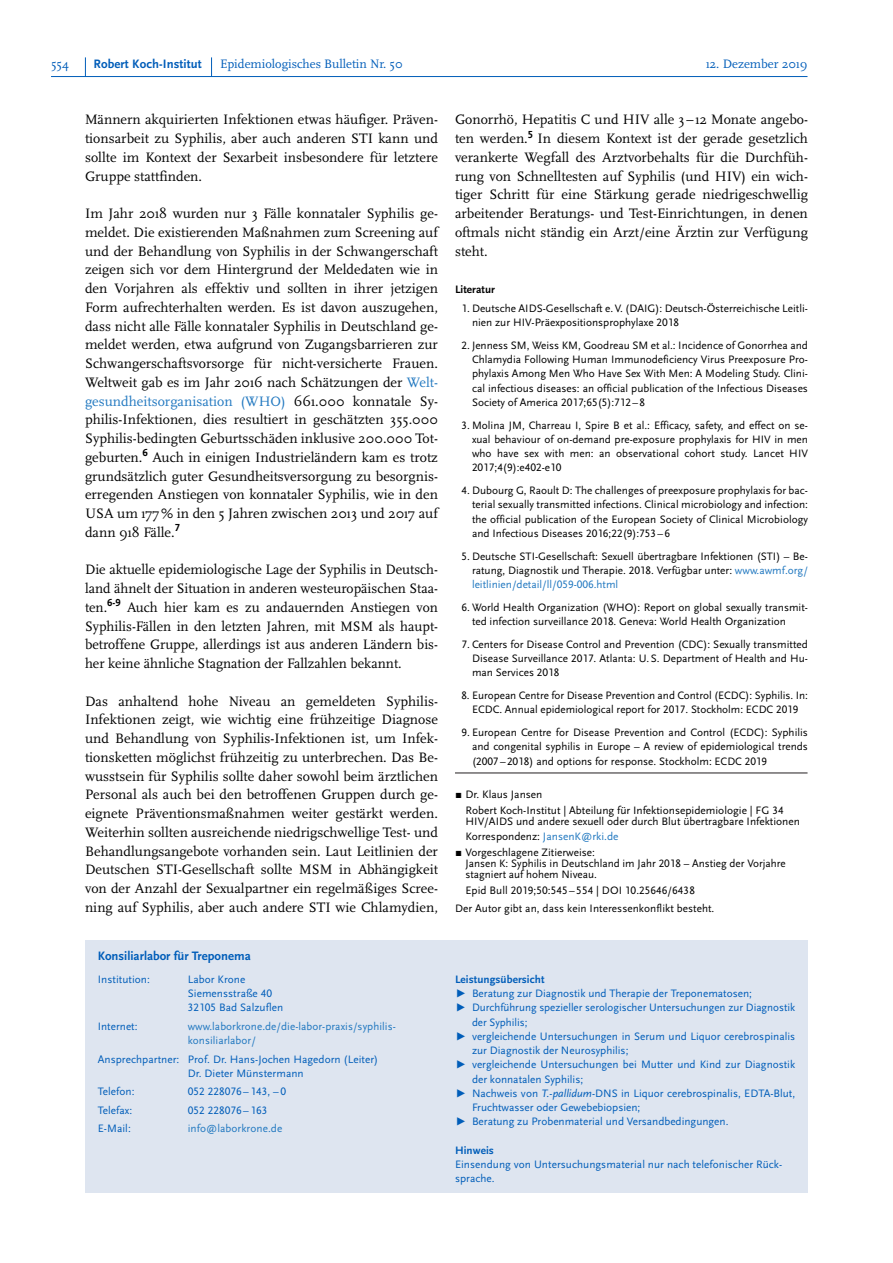
<style>
.page{position:relative;width:893px;height:1263px;background:#fff}
.page>*{position:absolute;margin:0;border:0;box-sizing:border-box;transform-origin:0 0}
.Fließtext{font:14.25px/18.8px "Scala Pro";color:#000;text-align:justify}
.t1{font:12.75px "Scala Pro";color:#005db9}
.Text_blau_Ü{font:700 12.75px "Scala Sans Pro";color:#005db9}
.Text_klein_schwarz_b{font:11.25px/14.2px "Scala Sans Pro";color:#000;text-align:justify}
.Text_klein_P_300{font:11.25px/14.2px "Scala Sans Pro";color:#005db9}
.Text_klein_P_300-2{font:11.25px/14.2px "Scala Sans Pro";letter-spacing:.005em;color:#2178c0}
.Text_klein_P_300_bol{font:700 11.25px "Scala Sans Pro";letter-spacing:.005em;color:#005db9}
.Text_klein_schwarz_b-2{font:700 11.25px "Scala Sans Pro";letter-spacing:.005em;color:#000}
.Text_klein_P_300-3{font:700 11.25px "Scala Sans Pro";letter-spacing:.005em;color:#005db9}
.s1{color:#2178c0}
.s2{font-style:italic}
</style>
<div class="page">
<svg style="left:85px;top:57px;width:1px;height:19px"></svg>
<svg style="left:211px;top:57px;width:1px;height:19px"></svg>
<hr style="left:51px;top:76px;width:756px;height:1px;background:#005db9">
<div style="left:85px;top:970px;width:723px;height:223px;background:#dee5f0"></div>
<div style="left:85px;top:940px;width:723px;height:30px;background:#dee5f0"></div>
<hr style="left:455px;top:773px;width:352px;height:1px;background:#231f20">
<p class="t1" style="left:51px;top:56px;width:20px">554</p>
<p class="Text_blau_Ü" style="left:94px;top:56px;width:110px">Robert Koch-Institut</p>
<p class="t1" style="left:220px;top:56px;width:184px">Epidemiologisches Bulletin Nr. 50</p>
<p class="t1" style="left:706px;top:56px;width:103px">12. Dezember 2019</p>
<p class="Fließtext" style="left:85px;top:110px;width:354px">Männern akquirierten Infektionen etwas häufiger. Präven&shy;tionsarbeit zu Syphilis, aber auch anderen STI kann und sollte im Kontext der Sexarbeit insbesondere für letztere Gruppe stattfinden.</p>
<p class="Fließtext" style="left:85px;top:204px;width:354px">Im Jahr 2018 wurden nur 3 Fälle konnataler Syphilis ge&shy;meldet. Die existierenden Maßnahmen zum Screening auf und der Behandlung von Syphilis in der Schwangerschaft zeigen sich vor dem Hintergrund der Meldedaten wie in den Vorjahren als effektiv und sollten in ihrer jetzigen Form aufrechterhalten werden. Es ist davon auszugehen, dass nicht alle Fälle konnataler Syphilis in Deutschland ge&shy;meldet werden, etwa aufgrund von Zugangsbarrieren zur Schwangerschaftsvorsorge für nicht-versicherte Frauen.<br>Weltweit gab es im Jahr 2016 nach Schätzungen der <span class="s1">Welt&shy;gesundheitsorganisation (WHO)</span> 661.000 konnatale Sy&shy;philis-Infektionen, dies resultiert in geschätzten 355.000<br>Syphilis-bedingten Geburtsschäden inklusive 200.000 Tot&shy;geburten.<sup>6</sup> Auch in einigen Industrieländern kam es trotz grundsätzlich guter Gesundheitsversorgung zu besorgnis&shy;erregenden Anstiegen von konnataler Syphilis, wie in den USA um 177% in den 5 Jahren zwischen 2013 und 2017 auf dann 918 Fälle.<sup>7</sup></p>
<p class="Fließtext" style="left:85px;top:560px;width:354px">Die aktuelle epidemiologische Lage der Syphilis in Deutsch&shy;land ähnelt der Situation in anderen westeuropäischen Staa&shy;ten.<sup>6-9</sup> Auch hier kam es zu andauernden Anstiegen von Syphilis-Fällen in den letzten Jahren, mit MSM als haupt&shy;betroffene Gruppe, allerdings ist aus anderen Ländern bis&shy;her keine ähnliche Stagnation der Fallzahlen bekannt.</p>
<p class="Fließtext" style="left:85px;top:691px;width:354px">Das anhaltend hohe Niveau an gemeldeten Syphilis-Infektionen zeigt, wie wichtig eine frühzeitige Diagnose und Behandlung von Syphilis-Infektionen ist, um Infek&shy;tionsketten möglichst frühzeitig zu unterbrechen. Das Be&shy;wusstsein für Syphilis sollte daher sowohl beim ärztlichen Personal als auch bei den betroffenen Gruppen durch ge&shy;eignete Präventionsmaßnahmen weiter gestärkt werden.<br>Weiterhin sollten ausreichende niedrigschwellige Test- und Behandlungsangebote vorhanden sein. Laut Leitlinien der Deutschen STI-Gesellschaft sollte MSM in Abhängigkeit von der Anzahl der Sexualpartner ein regelmäßiges Scree&shy;ning auf Syphilis, aber auch andere STI wie Chlamydien,</p>
<p class="Text_blau_Ü" style="left:98px;top:948px;width:155px">Konsiliarlabor für Treponema</p>
<p class="Text_klein_P_300" style="left:98px;top:972px;width:54px">Institution:</p>
<p class="Text_klein_P_300" style="left:188px;top:972px;width:97px">Labor Krone<br>Siemensstraße 40<br>32105 Bad Salzuflen</p>
<p class="Text_klein_P_300" style="left:98px;top:1019px;width:41px">Internet:</p>
<p class="Text_klein_P_300-2" style="left:188px;top:1019px;width:209px">www.laborkrone.de/die-labor-praxis/syphilis&shy;konsiliarlabor/</p>
<p class="Text_klein_P_300" style="left:188px;top:1052px;width:192px;text-indent:-90px">Ansprechpartner: Prof. Dr. Hans-Jochen Hagedorn (Leiter)<br>Dr. Dieter Münstermann</p>
<p class="Text_klein_P_300" style="left:98px;top:1084px;width:38px">Telefon:</p>
<p class="Text_klein_P_300" style="left:188px;top:1084px;width:100px">052 228076 – 143, – 0</p>
<p class="Text_klein_P_300" style="left:98px;top:1103px;width:36px">Telefax:</p>
<p class="Text_klein_P_300" style="left:188px;top:1103px;width:81px">052 228076 – 163</p>
<p class="Text_klein_P_300" style="left:98px;top:1121px;width:35px">E-Mail:</p>
<p class="Text_klein_P_300-2" style="left:188px;top:1121px;width:96px">info@laborkrone.de</p>
<p class="Fließtext" style="left:455px;top:110px;width:354px">Gonorrhö, Hepatitis C und HIV alle 3– 12 Monate angebo&shy;ten werden.<sup>5</sup> In diesem Kontext ist der gerade gesetzlich verankerte Wegfall des Arztvorbehalts für die Durchfüh&shy;rung von Schnelltesten auf Syphilis (und HIV) ein wich&shy;tiger Schritt für eine Stärkung gerade niedrigeschwellig arbeitender Beratungs- und Test-Einrichtungen, in denen oftmals nicht ständig ein Arzt/eine Ärztin zur Verfügung steht.</p>
<p class="Text_klein_schwarz_b-2" style="left:455px;top:283px;width:42px">Literatur</p>
<p class="Text_klein_schwarz_b" style="left:472px;top:301px;width:337px;text-indent:-11px">1. Deutsche AIDS-Gesellschaft e.V. (DAIG): Deutsch-Österreichische Leitli&shy;nien zur HIV-Präexpositionsprophylaxe 2018</p>
<p class="Text_klein_schwarz_b" style="left:472px;top:338px;width:337px;text-indent:-11px">2. Jenness SM, Weiss KM, Goodreau SM et al.: Incidence of Gonorrhea and Chlamydia Following Human Immunodeficiency Virus Preexposure Pro&shy;phylaxis Among Men Who Have Sex With Men: A Modeling Study. Clini&shy;cal infectious diseases: an official publication of the Infectious Diseases Society of America 2017;65(5):712 – 8</p>
<p class="Text_klein_schwarz_b" style="left:472px;top:418px;width:337px;text-indent:-11px">3. Molina JM, Charreau I, Spire B et al.: Efficacy, safety, and effect on se&shy;xual behaviour of on-demand pre-exposure prophylaxis for HIV in men who have sex with men: an observational cohort study. Lancet HIV 2017;4(9):e402-e10</p>
<p class="Text_klein_schwarz_b" style="left:472px;top:483px;width:337px;text-indent:-11px">4. Dubourg G, Raoult D: The challenges of preexposure prophylaxis for bac&shy;terial sexually transmitted infections. Clinical microbiology and infection: the official publication of the European Society of Clinical Microbiology and Infectious Diseases 2016;22(9):753 – 6</p>
<p class="Text_klein_schwarz_b" style="left:472px;top:549px;width:337px;text-indent:-11px">5. Deutsche STI-Gesellschaft: Sexuell übertragbare Infektionen (STI) – Be&shy;ratung, Diagnostik und Therapie. 2018. Verfügbar unter: <span class="s1">www.awmf.org/ leitlinien/detail/ll/059-006.html</span></p>
<p class="Text_klein_schwarz_b" style="left:472px;top:600px;width:337px;text-indent:-11px">6. World Health Organization (WHO): Report on global sexually transmit&shy;ted infection surveillance 2018. Geneva: World Health Organization</p>
<p class="Text_klein_schwarz_b" style="left:472px;top:637px;width:337px;text-indent:-11px">7. Centers for Disease Control and Prevention (CDC): Sexually transmitted Disease Surveillance 2017. Atlanta: U.S. Department of Health and Hu&shy;man Services 2018</p>
<p class="Text_klein_schwarz_b" style="left:461px;top:688px;width:348px;text-align:center">8. European Centre for Disease Prevention and Control (ECDC): Syphilis. In:<br>ECDC. Annual epidemiological report for 2017. Stockholm: ECDC 2019</p>
<p class="Text_klein_schwarz_b" style="left:472px;top:725px;width:337px;text-indent:-11px">9. European Centre for Disease Prevention and Control (ECDC): Syphilis and congenital syphilis in Europe – A review of epidemiological trends (2007 – 2018) and options for response. Stockholm: ECDC 2019</p>
<p class="Text_klein_schwarz_b" style="left:455px;top:787px;width:89px">▪ Dr. Klaus Jansen</p>
<p class="Text_klein_schwarz_b" style="left:465px;top:804px;width:336px;line-height:11.2px">Robert Koch-Institut | Abteilung für Infektionsepidemiologie | FG 34<br>HIV/AIDS und andere sexuell oder durch Blut übertragbare Infektionen</p>
<p class="Text_klein_schwarz_b" style="left:465px;top:829px;width:155px">Korrespondenz: <span class="s1">JansenK@rki.de</span></p>
<p class="Text_klein_schwarz_b" style="left:465px;top:846px;width:322px;line-height:11.2px;text-align:left;text-indent:-11px">▪ Vorgeschlagene Zitierweise:<br>Jansen K: Syphilis in Deutschland im Jahr 2018 – Anstieg der Vorjahre stagniert auf hohem Niveau.</p>
<p class="Text_klein_schwarz_b" style="left:465px;top:883px;width:231px">Epid Bull 2019;50:545 – 554 | DOI 10.25646/6438</p>
<p class="Text_klein_schwarz_b" style="left:455px;top:901px;width:261px">Der Autor gibt an, dass kein Interessenkonflikt besteht.</p>
<p class="Text_klein_P_300_bol" style="left:455px;top:972px;width:91px">Leistungsübersicht</p>
<p class="Text_klein_P_300" style="left:455px;top:986px;width:298px">▶ Beratung zur Diagnostik und Therapie der Treponematosen;</p>
<p class="Text_klein_P_300" style="left:472px;top:1000px;width:325px;text-indent:-17px">▶ Durchführung spezieller serologischer Untersuchungen zur Diagnostik der Syphilis;</p>
<p class="Text_klein_P_300" style="left:472px;top:1029px;width:325px;text-indent:-17px">▶ vergleichende Untersuchungen in Serum und Liquor cerebrospinalis zur Diagnostik der Neurosyphilis;</p>
<p class="Text_klein_P_300" style="left:472px;top:1057px;width:325px;text-indent:-17px">▶ vergleichende Untersuchungen bei Mutter und Kind zur Diagnostik der konnatalen Syphilis;</p>
<p class="Text_klein_P_300" style="left:472px;top:1086px;width:325px;text-indent:-17px">▶ Nachweis von <span class="s2">T.-pallidum</span>-DNS in Liquor cerebrospinalis, EDTA-Blut,<br>Fruchtwasser oder Gewebebiopsien;</p>
<p class="Text_klein_P_300" style="left:455px;top:1114px;width:275px">▶ Beratung zu Probenmaterial und Versandbedingungen.</p>
<p class="Text_klein_P_300-3" style="left:455px;top:1143px;width:40px">Hinweis</p>
<p class="Text_klein_P_300" style="left:455px;top:1157px;width:329px">Einsendung von Untersuchungsmaterial nur nach telefonischer Rück&shy;sprache.</p>
</div>
